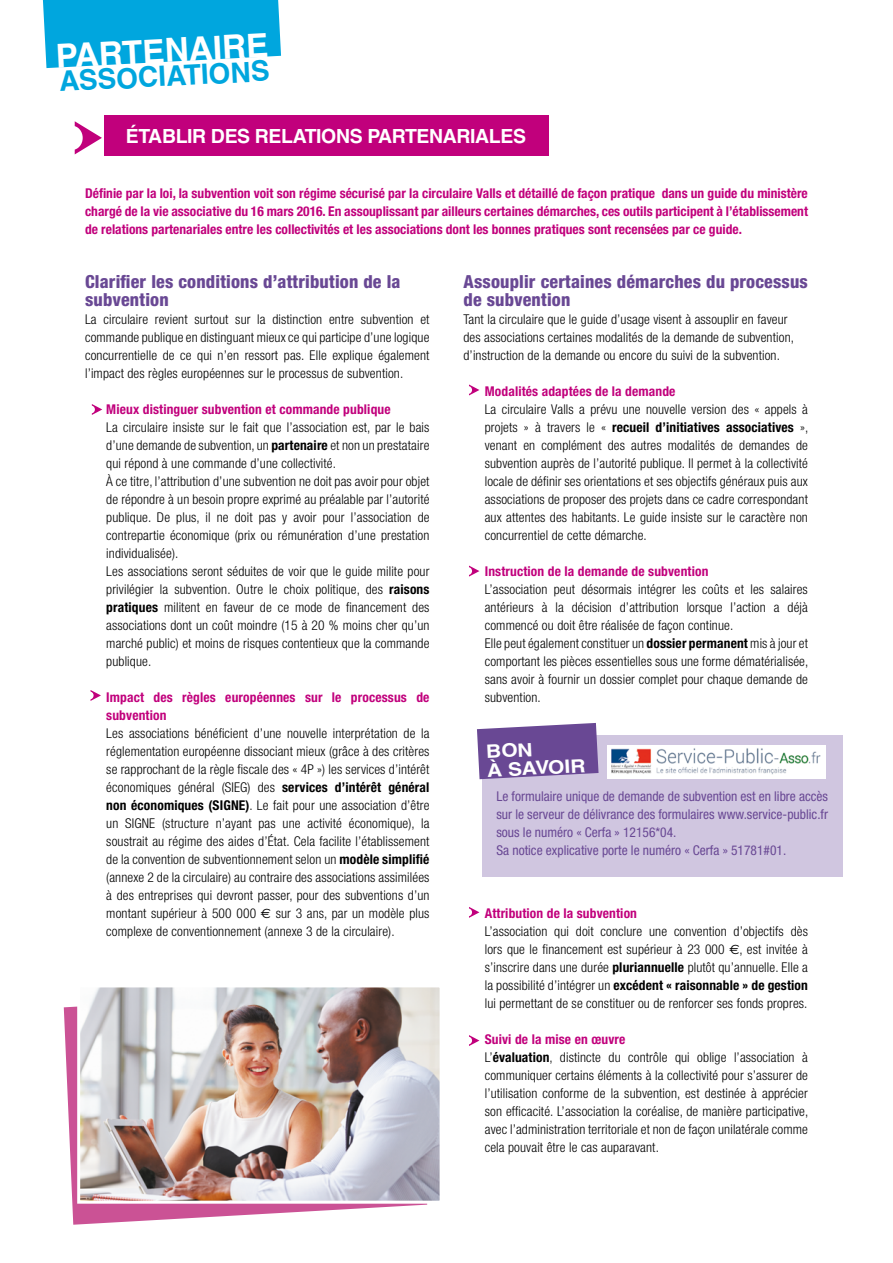
<style>
.page{position:relative;width:893px;height:1263px;background:#fff}
.page>*{position:absolute;margin:0;border:0;box-sizing:border-box;transform-origin:0 0}
.t1{font:700 33.3px "Helvetica LT Std";color:#fff}
.t2{font:700 28.05px "Helvetica LT Std";color:#00a6de}
.t3{font:700 19.5px "Helvetica LT Std";letter-spacing:-.02em;color:#fff}
.t4{font:700 18.6px/18.8px "Helvetica LT Std";color:#fff;scale:1.13 1}
.t5{font:800 condensed 18px/18px "Helvetica Neue";letter-spacing:.01em;color:#694894}
.t6{font:300 condensed 13.5px/18px "Helvetica Neue";letter-spacing:.01em;color:#000;text-align:justify}
.t7{font:700 condensed 13.5px/18px "Helvetica Neue";letter-spacing:.01em;color:#c1007c}
.t8{font:condensed 13.5px/18px "Helvetica Neue";color:#694894}
.s1{font-weight:700}
.s2{font-family:"Euro Sans";font-weight:400;font-stretch:normal}
.s3{font-weight:700;color:#c1007c}
</style>
<div class="page">
<svg style="left:43px;top:0;width:238px;height:68px;background:#19aee1"></svg>
<svg style="left:64px;top:1006px;width:363px;height:219px;fill:#cb5295"></svg>
<img style="left:81px;top:988px;width:358px;height:212px">
<div style="left:77px;top:984px;width:366px;height:220px;border:3px solid #fff"></div>
<div style="left:104px;top:115px;width:445px;height:41px;background:#c1007c"></div>
<svg style="left:75px;top:121px;width:27px;height:33px"></svg>
<div style="left:62px;top:126px;width:21px;height:24px;background:#fff;border-radius:50%"></div>
<svg style="left:92px;top:404px;width:10px;height:11px"></svg>
<div style="left:87px;top:405px;width:8px;height:8px;background:#fff;border-radius:50%"></div>
<svg style="left:91px;top:690px;width:10px;height:11px"></svg>
<div style="left:85px;top:691px;width:9px;height:8px;background:#fff;border-radius:50%"></div>
<svg style="left:469px;top:384px;width:10px;height:11px"></svg>
<div style="left:464px;top:386px;width:8px;height:8px;background:#fff;border-radius:50%"></div>
<div style="left:482px;top:735px;width:360px;height:141px;background:#d0c6e0"></div>
<div style="left:607px;top:745px;width:218px;height:33px;background:#fff"></div>
<img style="left:611px;top:748px;width:210px;height:27px">
<svg style="left:469px;top:566px;width:10px;height:11px"></svg>
<div style="left:464px;top:567px;width:8px;height:8px;background:#fff;border-radius:50%"></div>
<svg style="left:469px;top:907px;width:10px;height:11px"></svg>
<div style="left:464px;top:908px;width:8px;height:8px;background:#fff;border-radius:50%"></div>
<svg style="left:469px;top:1035px;width:10px;height:11px"></svg>
<div style="left:464px;top:1036px;width:8px;height:8px;background:#fff;border-radius:50%"></div>
<svg style="left:477px;top:723px;width:121px;height:56px;background:#785a9f"></svg>
<h1 class="t1" style="left:55px;top:36px;width:214px;rotate:-3deg">PARTENAIRE</h1>
<h2 class="t2" style="left:58px;top:65px;width:212px;rotate:-3deg">ASSOCIATIONS</h2>
<h3 class="t3" style="left:126px;top:124px;width:402px">ÉTABLIR DES RELATIONS PARTENARIALES</h3>
<p class="t7" style="left:85px;top:184px;width:724px;text-align:justify">Définie par la loi, la subvention voit son régime sécurisé par la circulaire Valls et détaillé de façon pratique dans un guide du ministère chargé de la vie associative du 16 mars 2016. En assouplissant par ailleurs certaines démarches, ces outils participent à l’établissement de relations partenariales entre les collectivités et les associations dont les bonnes pratiques sont recensées par ce guide.</p>
<h3 class="t5" style="left:85px;top:272px;width:317px">Clarifier les conditions d’attribution de la subvention</h3>
<p class="t6" style="left:85px;top:310px;width:346px">La circulaire revient surtout sur la distinction entre subvention et commande publique en distinguant mieux ce qui participe d’une logique concurrentielle de ce qui n’en ressort pas. Elle explique également l’impact des règles européennes sur le processus de subvention.</p>
<p class="t7" style="left:106px;top:400px;width:286px">Mieux distinguer subvention et commande publique</p>
<p class="t6" style="left:106px;top:418px;width:325px;text-align:left">La circulaire insiste sur le fait que l’association est, par le bais d’une demande de subvention, un <span class="s1">partenaire</span> et non un prestataire qui répond à une commande d’une collectivité.<br>À ce titre, l’attribution d’une subvention ne doit pas avoir pour objet de répondre à un besoin propre exprimé au préalable par l’autorité publique. De plus, il ne doit pas y avoir pour l’association de contrepartie économique (prix ou rémunération d’une prestation individualisée).<br>Les associations seront séduites de voir que le guide milite pour privilégier la subvention. Outre le choix politique, des <span class="s1">raisons pratiques</span> militent en faveur de ce mode de financement des associations dont un coût moindre (15 à 20 % moins cher qu’un marché public) et moins de risques contentieux que la commande publique.</p>
<p class="t7" style="left:106px;top:688px;width:325px">Impact des règles européennes sur le processus de subvention</p>
<p class="t6" style="left:106px;top:724px;width:325px">Les associations bénéficient d’une nouvelle interprétation de la réglementation européenne dissociant mieux (grâce à des critères se rapprochant de la règle fiscale des « 4P ») les services d’intérêt économiques général (SIEG) des <span class="s1">services d’intérêt général non économiques (SIGNE)</span>. Le fait pour une association d’être un SIGNE (structure n’ayant pas une activité économique), la soustrait au régime des aides d’État. Cela facilite l’établissement de la convention de subventionnement selon un <span class="s1">modèle simplifié </span>(annexe 2 de la circulaire) au contraire des associations assimilées à des entreprises qui devront passer, pour des subventions d’un montant supérieur à 500 000 <span class="s2">e</span> sur 3 ans, par un modèle plus complexe de conventionnement (annexe 3 de la circulaire).</p>
<h3 class="t5" style="left:463px;top:272px;width:346px">Assouplir certaines démarches du processus de subvention</h3>
<p class="t6" style="left:463px;top:310px;width:332px;text-align:left">Tant la circulaire que le guide d’usage visent à assouplir en faveur des associations certaines modalités de la demande de subvention, d’instruction de la demande ou encore du suivi de la subvention.</p>
<p class="t7" style="left:485px;top:382px;width:192px">Modalités adaptées de la demande</p>
<p class="t6" style="left:485px;top:400px;width:325px">La circulaire Valls a prévu une nouvelle version des « appels à projets » à travers le « <span class="s1">recueil d’initiatives associatives</span> », venant en complément des autres modalités de demandes de subvention auprès de l’autorité publique. Il permet à la collectivité locale de définir ses orientations et ses objectifs généraux puis aux associations de proposer des projets dans ce cadre correspondant aux attentes des habitants. Le guide insiste sur le caractère non concurrentiel de cette démarche.</p>
<p class="t7" style="left:485px;top:562px;width:225px">Instruction de la demande de subvention</p>
<p class="t6" style="left:485px;top:580px;width:325px;text-align:left">L’association peut désormais intégrer les coûts et les salaires antérieurs à la décision d’attribution lorsque l’action a déjà commencé ou doit être réalisée de façon continue.<br>Elle peut également constituer un <span class="s1">dossier permanent</span> mis à jour et comportant les pièces essentielles sous une forme dématérialisée, sans avoir à fournir un dossier complet pour chaque demande de subvention.</p>
<h3 class="t4" style="left:486px;top:742px;width:89px;rotate:-3deg">BON<br>À SAVOIR</h3>
<p class="t8" style="left:496px;top:787px;width:333px">Le formulaire unique de demande de subvention est en libre accès sur le serveur de délivrance des formulaires www.service-public.fr sous le numéro « Cerfa » 12156*04.<br>Sa notice explicative porte le numéro « Cerfa » 51781#01.</p>
<p class="t7" style="left:485px;top:904px;width:154px">Attribution de la subvention</p>
<p class="t6" style="left:485px;top:922px;width:325px">L’association qui doit conclure une convention d’objectifs dès lors que le financement est supérieur à 23 000 <span class="s2">e</span>, est invitée à s’inscrire dans une durée <span class="s1">pluriannuelle</span> plutôt qu’annuelle. Elle a la possibilité d’intégrer un <span class="s1">excédent « raisonnable » de gestion </span>lui permettant de se constituer ou de renforcer ses fonds propres.</p>
<p class="t6" style="left:485px;top:1030px;width:325px;text-align:left"><span class="s3">Suivi de la mise en œuvre<br></span>L’<span class="s1">évaluation</span>, distincte du contrôle qui oblige l’association à communiquer certains éléments à la collectivité pour s’assurer de l’utilisation conforme de la subvention, est destinée à apprécier son efficacité. L’association la coréalise, de manière participative, avec l’administration territoriale et non de façon unilatérale comme cela pouvait être le cas auparavant.</p>
</div>
